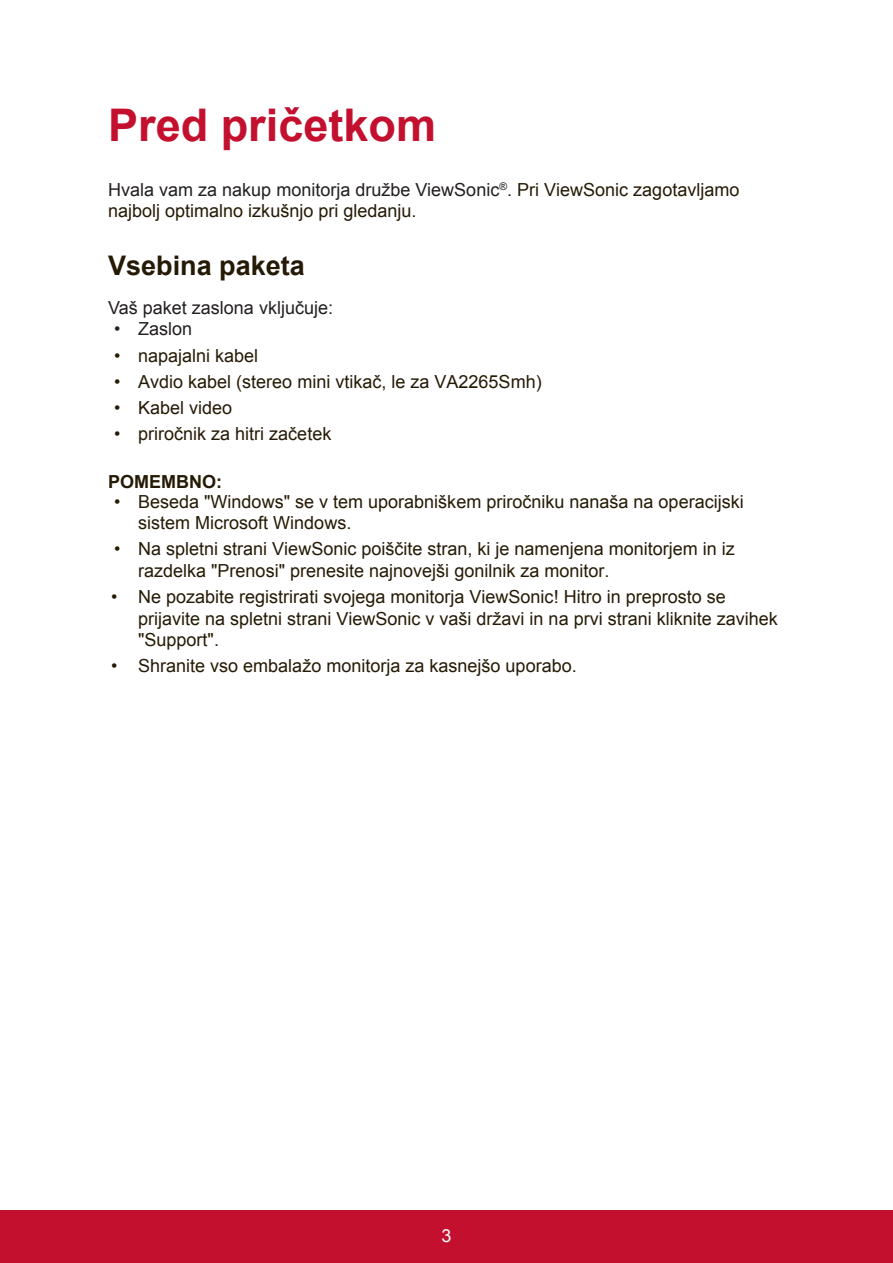
<style>
.page{position:relative;width:893px;height:1263px;background:#fff}
.page>*{position:absolute;margin:0;border:0;box-sizing:border-box;transform-origin:0 0}
.t1{font:700 45px "Arial";color:#c3102f}
.t2{font:700 27px "Arial";color:#251a05}
.t3{font:18px/21.6px "Arial";color:#251a05}
.t4{font:18px "Arial";color:#231f20}
.t5{font:700 18px "Arial";color:#251a05}
.t6{font:18px "Arial";color:#fff}
.s1{color:#231f20}
</style>
<div class="page">
<div style="left:0;top:1210px;width:892px;height:53px;background:#c3102f"></div>
<h1 class="t1" style="left:108px;top:95px;width:329px">Pred pričetkom</h1>
<p class="t3" style="left:108px;top:179px;width:632px"><span class="s1">Hvala vam za nakup monitorja družbe ViewSonic</span><sup>®</sup><span class="s1">.</span> Pri ViewSonic zagotavljamo najbolj optimalno izkušnjo pri gledanju.</p>
<h2 class="t2" style="left:108px;top:247px;width:198px">Vsebina paketa</h2>
<p class="t4" style="left:108px;top:296px;width:226px">Vaš paket zaslona vključuje:</p>
<p class="t4" style="left:114px;top:317px;width:80px">• Zaslon</p>
<p class="t3" style="left:114px;top:344px;width:146px">• napajalni kabel</p>
<p class="t3" style="left:114px;top:371px;width:429px">• Avdio kabel (stereo mini vtikač, le za VA2265Smh)</p>
<p class="t3" style="left:114px;top:397px;width:120px">• Kabel video</p>
<p class="t3" style="left:114px;top:423px;width:219px">• priročnik za hitri začetek</p>
<p class="t5" style="left:108px;top:469px;width:115px">POMEMBNO:</p>
<p class="t3" style="left:138px;top:490px;width:606px;text-indent:-24px">• Beseda "Windows" se v tem uporabniškem priročniku nanaša na operacijski sistem Microsoft Windows.</p>
<p class="t3" style="left:138px;top:538px;width:598px;text-indent:-24px">• Na spletni strani ViewSonic poiščite stran, ki je namenjena monitorjem in iz razdelka "Prenosi" prenesite najnovejši gonilnik za monitor.</p>
<p class="t3" style="left:138px;top:586px;width:641px;text-indent:-27px">• Ne pozabite registrirati svojega monitorja ViewSonic! Hitro in preprosto se prijavite na spletni strani ViewSonic v vaši državi in na prvi strani kliknite zavihek "Support".</p>
<p class="t3" style="left:111px;top:655px;width:467px">• Shranite vso embalažo monitorja za kasnejšo uporabo.</p>
<p class="t6" style="left:441px;top:1223px;width:12px">3</p>
</div>
